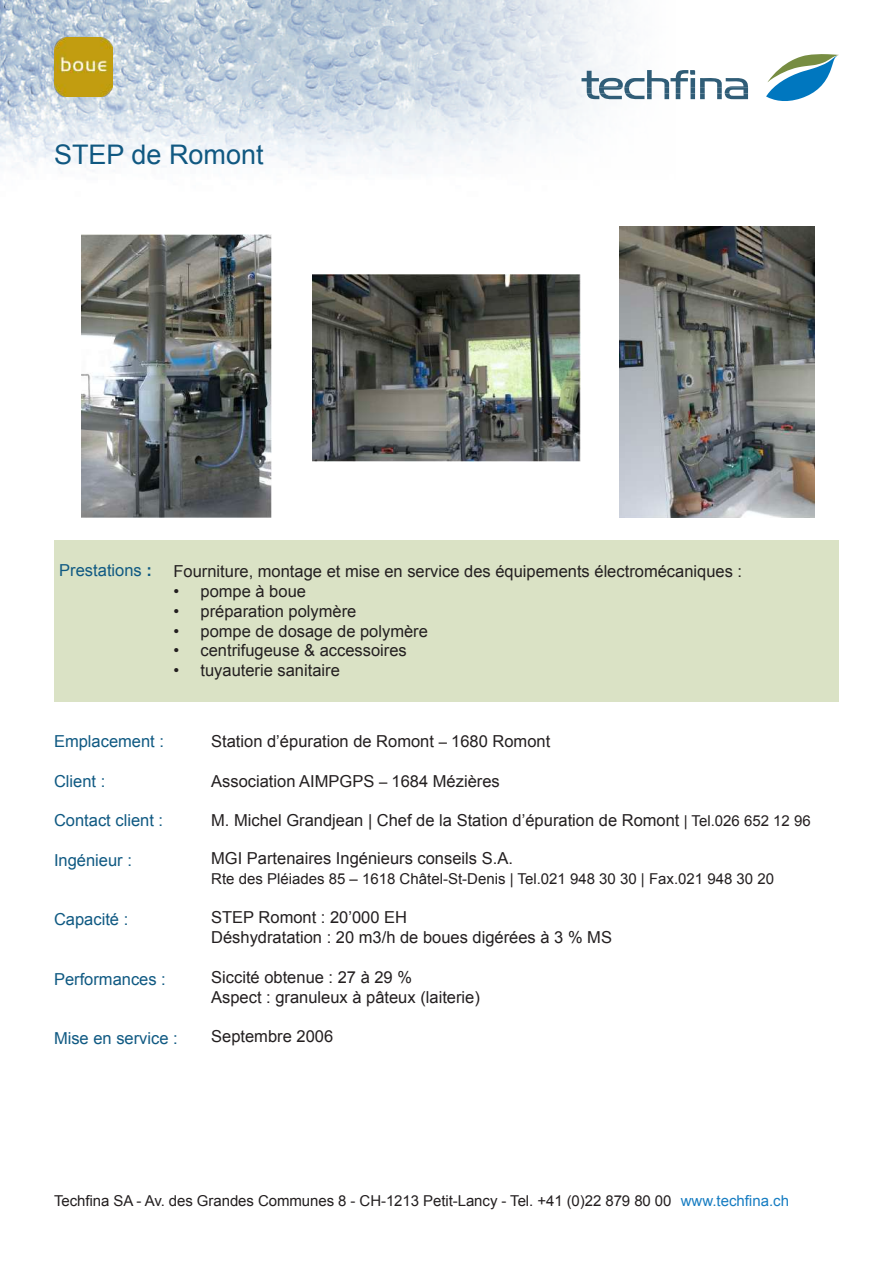
<style>
.page{position:relative;width:893px;height:1263px;background:#fff}
.page>*{position:absolute;margin:0;border:0;box-sizing:border-box;transform-origin:0 0}
.t1{font:27px "Arial";color:#105881}
.t2{font:16.5px/19.8px "Arial";color:#231f20}
.t3{font:16.5px "Arial";color:#0f5982}
.t4{font:15px "Arial";color:#231f20}
.s1{font-weight:700}
.s2{font-size:15px}
.s3{color:#177dc2}
</style>
<div class="page">
<img style="left:0;top:0;width:749px;height:174px">
<svg style="left:766px;top:54px;width:73px;height:47px"></svg>
<svg style="left:581px;top:70px;width:167px;height:29px"></svg>
<img style="left:54px;top:38px;width:58px;height:58px">
<div style="left:54px;top:540px;width:785px;height:161px;background:#dae2c5"></div>
<img style="left:81px;top:234px;width:190px;height:284px">
<img style="left:313px;top:274px;width:267px;height:187px">
<img style="left:619px;top:226px;width:195px;height:292px">
<h1 class="t1" style="left:54px;top:137px;width:211px">STEP de Romont</h1>
<p class="t3" style="left:59px;top:559px;width:94px">Prestations <span class="s1">:</span></p>
<p class="t2" style="left:174px;top:562px;width:570px">Fourniture, montage et mise en service des équipements électromécaniques :</p>
<p class="t2" style="left:174px;top:581px;width:134px">• pompe à boue</p>
<p class="t2" style="left:174px;top:601px;width:184px">• préparation polymère</p>
<p class="t2" style="left:174px;top:621px;width:256px">• pompe de dosage de polymère</p>
<p class="t2" style="left:174px;top:641px;width:235px">• centrifugeuse &amp; accessoires</p>
<p class="t2" style="left:174px;top:661px;width:168px">• tuyauterie sanitaire</p>
<p class="t3" style="left:54px;top:730px;width:112px">Emplacement :</p>
<p class="t3" style="left:54px;top:770px;width:53px">Client :</p>
<p class="t3" style="left:54px;top:810px;width:111px">Contact client :</p>
<p class="t3" style="left:54px;top:849px;width:79px">Ingénieur :</p>
<p class="t3" style="left:54px;top:909px;width:76px">Capacité :</p>
<p class="t3" style="left:54px;top:968px;width:113px">Performances :</p>
<p class="t3" style="left:54px;top:1027px;width:125px">Mise en service :</p>
<p class="t2" style="left:211px;top:731px;width:341px">Station d’épuration de Romont <span class="s2">–</span> 1680 Romont</p>
<p class="t2" style="left:211px;top:771px;width:290px">Association AIMPGPS <span class="s2">–</span> 1684 Mézières</p>
<p class="t2" style="left:211px;top:811px;width:601px">M. Michel Grandjean | Chef de la Station d’épuration de Romont <span class="s2">| Tel.026 652 12 96</span></p>
<p class="t2" style="left:211px;top:848px;width:303px">MGI Partenaires Ingénieurs conseils S.A.</p>
<p class="t4" style="left:211px;top:869px;width:564px">Rte des Pléiades 85 – 1618 Châtel-St-Denis | Tel.021 948 30 30 | Fax.021 948 30 20</p>
<p class="t2" style="left:211px;top:908px;width:402px">STEP Romont : 20’000 EH<br>Déshydratation : 20 m3/h de boues digérées à 3 % MS</p>
<p class="t2" style="left:211px;top:967px;width:270px">Siccité obtenue : 27 à 29 %<br>Aspect : granuleux à pâteux (laiterie)</p>
<p class="t2" style="left:211px;top:1027px;width:123px">Septembre 2006</p>
<p class="t4" style="left:54px;top:1191px;width:737px">Techfina SA - Av. des Grandes Communes 8 - CH-1213 Petit-Lancy - Tel. +41 (0)22 879 80 00 <span class="s3">www.techfina.ch</span></p>
</div>
